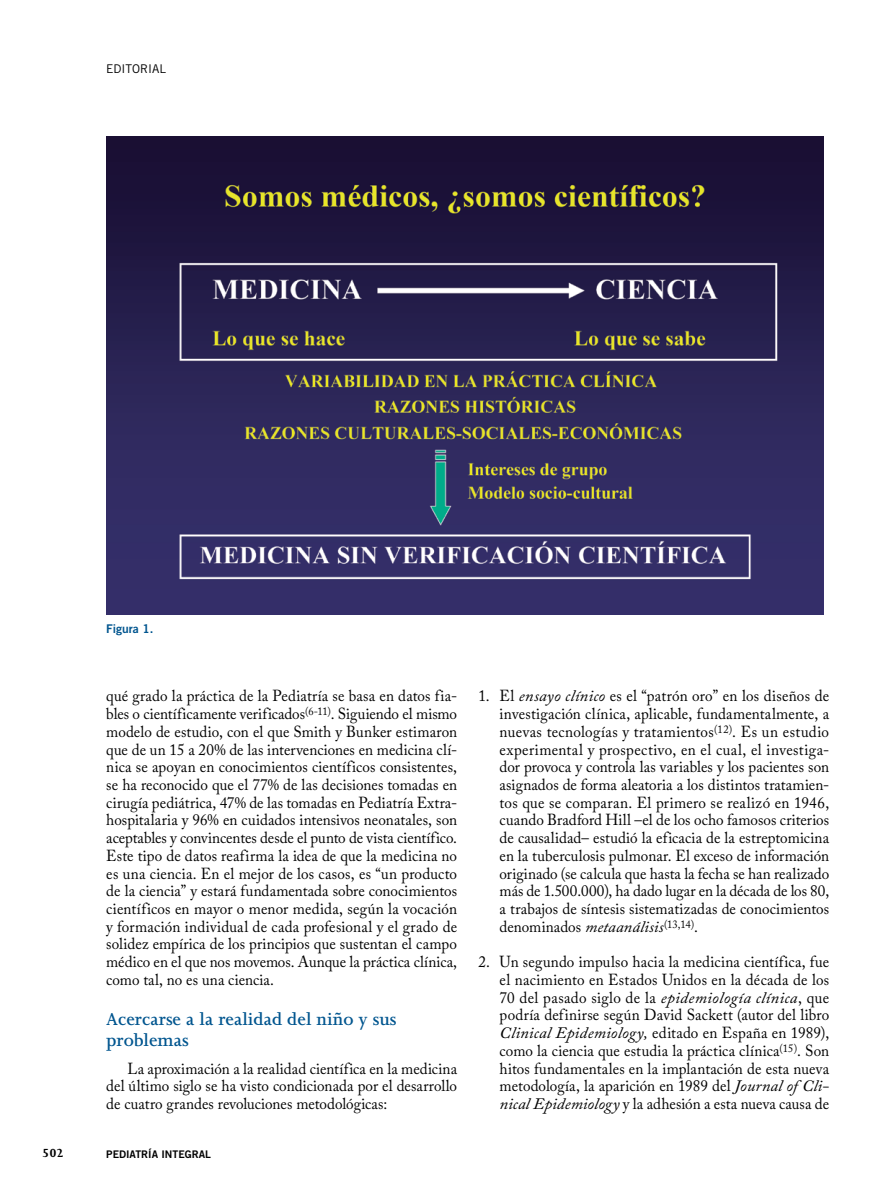
<style>
.page{position:relative;width:893px;height:1191px;background:#fff}
.page>*{position:absolute;margin:0;border:0;box-sizing:border-box;transform-origin:0 0}
.t1{font:600 19.5px/21px "Joanna MT Std";color:#00558f}
.t2{font:15.9px/17.7px "Adobe Caslon Pro";letter-spacing:.005em;color:#000;text-align:justify;scale:.95 1}
.t3{font:700 13.5px "Joanna MT Std";color:#000}
.t4{font:12px "Trade Gothic";color:#000}
.t5{font:12px "Trade Gothic Bold Two";color:#00558f}
.t6{font:10.5px "Trade Gothic Bold Two";color:#000}
.s1{font-style:italic}
</style>
<div class="page">
<img style="left:106px;top:136px;width:717px;height:478px">
<p class="t4" style="left:106px;top:62px;width:62px">EDITORIAL</p>
<p class="t5" style="left:106px;top:621px;width:49px">Figura 1.</p>
<p class="t2" style="left:106px;top:687px;width:371px">qué grado la práctica de la Pediatría se basa en datos fia&shy;bles o científicamente verificados<sup>(6-11)</sup>. Siguiendo el mismo modelo de estudio, con el que Smith y Bunker estimaron que de un 15 a 20% de las intervenciones en medicina clí&shy;nica se apoyan en conocimientos científicos consistentes, se ha reconocido que el 77% de las decisiones tomadas en cirugía pediátrica, 47% de las tomadas en Pediatría Extra&shy;hospitalaria y 96% en cuidados intensivos neonatales, son aceptables y convincentes desde el punto de vista científico.<br>Este tipo de datos reafirma la idea de que la medicina no es una ciencia. En el mejor de los casos, es “un producto de la ciencia” y estará fundamentada sobre conocimientos científicos en mayor o menor medida, según la vocación y formación individual de cada profesional y el grado de solidez empírica de los principios que sustentan el campo médico en el que nos movemos. Aunque la práctica clínica, como tal, no es una ciencia.</p>
<p class="t1" style="left:106px;top:1008px;width:292px">Acercarse a la realidad del niño y sus problemas</p>
<p class="t2" style="left:106px;top:1059px;width:371px;text-indent:21px">La aproximación a la realidad científica en la medicina del último siglo se ha visto condicionada por el desarrollo de cuatro grandes revoluciones metodológicas:</p>
<p class="t3" style="left:42px;top:1146px;width:23px">502</p>
<p class="t6" style="left:106px;top:1148px;width:106px">PEDIATRÍA INTEGRAL</p>
<p class="t2" style="left:500px;top:687px;width:348px;text-indent:-21px">1. El <span class="s1">ensayo clínico</span> es el “patrón oro” en los diseños de investigación clínica, aplicable, fundamentalmente, a nuevas tecnologías y tratamientos<sup>(12)</sup>. Es un estudio experimental y prospectivo, en el cual, el investiga&shy;dor provoca y controla las variables y los pacientes son asignados de forma aleatoria a los distintos tratamien&shy;tos que se comparan. El primero se realizó en 1946, cuando Bradford Hill –el de los ocho famosos criterios de causalidad– estudió la eficacia de la estreptomicina en la tuberculosis pulmonar. El exceso de información originado (se calcula que hasta la fecha se han realizado más de 1.500.000), ha dado lugar en la década de los 80, a trabajos de síntesis sistematizadas de conocimientos denominados <span class="s1">metaanálisis</span><sup>(13,14)</sup>.</p>
<p class="t2" style="left:500px;top:952px;width:348px;text-indent:-21px">2. Un segundo impulso hacia la medicina científica, fue el nacimiento en Estados Unidos en la década de los 70 del pasado siglo de la <span class="s1">epidemiología clínica</span>, que podría definirse según David Sackett (autor del libro <span class="s1">Clinical Epidemiology,</span> editado en España en 1989), como la ciencia que estudia la práctica clínica<sup>(15)</sup>. Son hitos fundamentales en la implantación de esta nueva metodología, la aparición en 1989 del <span class="s1">Journal of Cli&shy;nical Epidemiology</span> y la adhesión a esta nueva causa de</p>
</div>
